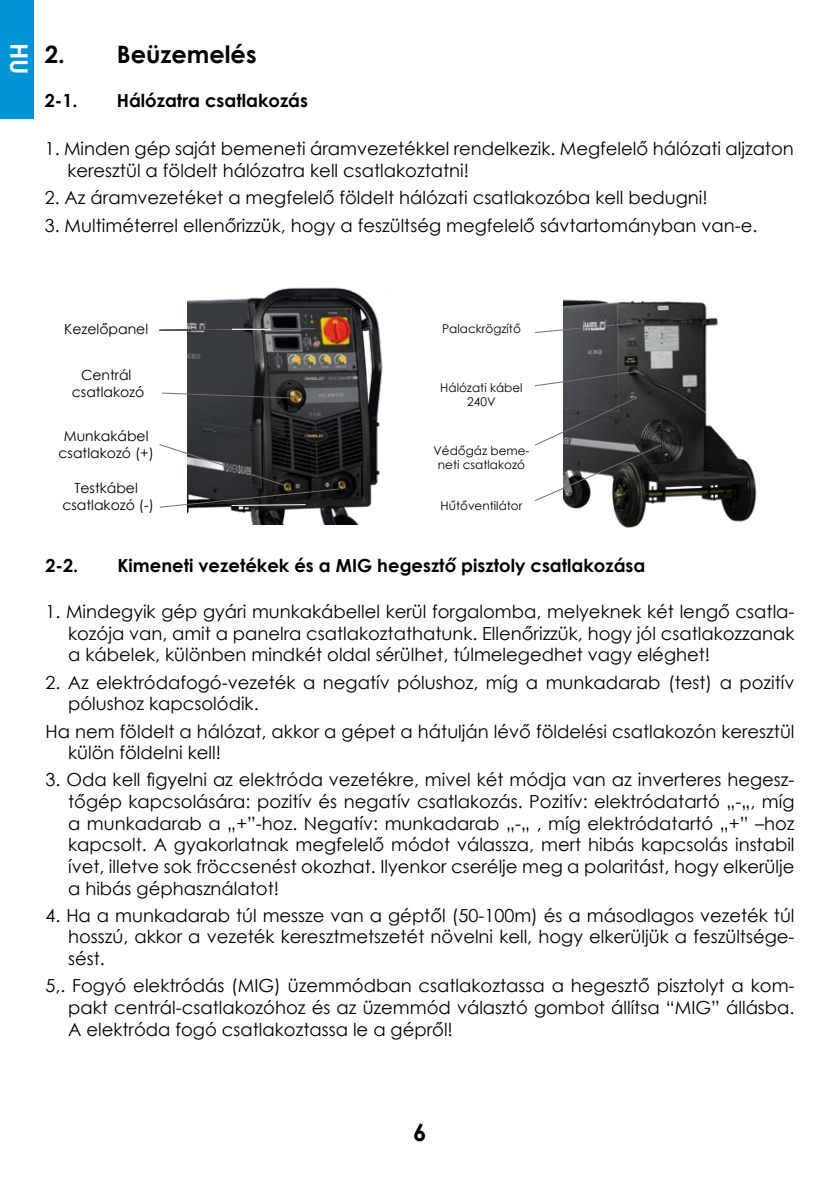
<style>
.page{position:relative;width:840px;height:1191px;background:#fff}
.page>*{position:absolute;margin:0;border:0;box-sizing:border-box;transform-origin:0 0}
.t1{font:700 24px "Century Gothic";color:#000}
.t2{font:700 24px "Century Gothic";color:#fff}
.t3{font:18px/21.6px "Century Gothic";color:#000;text-align:justify}
.t4{font:700 18px "Century Gothic";color:#000}
.t5{font:14px/16.8px "Century Gothic";color:#000;text-align:center}
.t6{font:12px/14.4px "Century Gothic";color:#000;text-align:center}
</style>
<div class="page">
<div style="left:0;top:0;width:34px;height:119px;background:#0094d5"></div>
<img style="left:187px;top:287px;width:196px;height:237px">
<img style="left:563px;top:299px;width:194px;height:229px">
<svg style="left:159px;top:328px;width:157px;height:3px"></svg>
<svg style="left:162px;top:392px;width:132px;height:7px"></svg>
<svg style="left:159px;top:443px;width:181px;height:65px"></svg>
<hr style="left:232px;top:329px;width:38px;height:1px;background:#fff">
<svg style="left:535px;top:322px;width:97px;height:11px"></svg>
<svg style="left:535px;top:370px;width:101px;height:17px"></svg>
<svg style="left:535px;top:398px;width:127px;height:104px"></svg>
<h1 class="t2" style="left:37px;top:43px;width:33px;rotate:90deg">HU</h1>
<h1 class="t1" style="left:45px;top:36px;width:213px">2. Beüzemelés</h1>
<p class="t4" style="left:45px;top:86px;width:34px">2-1.</p>
<p class="t4" style="left:117px;top:86px;width:193px">Hálózatra csatlakozás</p>
<p class="t3" style="left:67px;top:138px;width:727px;text-indent:-23px">1. Minden gép saját bemeneti áramvezetékkel rendelkezik. Megfelelő hálózati aljzaton keresztül a földelt hálózatra kell csatlakoztatni!</p>
<p class="t3" style="left:45px;top:187px;width:664px">2. Az áramvezetéket a megfelelő földelt hálózati csatlakozóba kell bedugni!</p>
<p class="t3" style="left:45px;top:214px;width:714px">3. Multiméterrel ellenőrizzük, hogy a feszültség megfelelő sávtartományban van-e.</p>
<p class="t5" style="left:64px;top:320px;width:85px">Kezelőpanel</p>
<p class="t5" style="left:72px;top:366px;width:74px">Centrál csatlakozó</p>
<p class="t5" style="left:59px;top:427px;width:97px">Munkakábel csatlakozó (+)</p>
<p class="t5" style="left:62px;top:479px;width:93px">Testkábel csatlakozó (-)</p>
<p class="t6" style="left:442px;top:321px;width:80px">Palackrögzítő</p>
<p class="t6" style="left:440px;top:380px;width:84px">Hálózati kábel<br>240V</p>
<p class="t6" style="left:433px;top:443px;width:98px">Védőgáz beme&shy;neti csatlakozó</p>
<p class="t6" style="left:440px;top:498px;width:83px">Hűtőventilátor</p>
<p class="t4" style="left:45px;top:551px;width:34px">2-2.</p>
<p class="t4" style="left:117px;top:551px;width:529px">Kimeneti vezetékek és a MIG hegesztő pisztoly csatlakozása</p>
<p class="t3" style="left:68px;top:600px;width:727px;text-indent:-23px">1. Mindegyik gép gyári munkakábellel kerül forgalomba, melyeknek két lengő csatla&shy;kozója van, amit a panelra csatlakoztathatunk. Ellenőrizzük, hogy jól csatlakozzanak a kábelek, különben mindkét oldal sérülhet, túlmelegedhet vagy eléghet!</p>
<p class="t3" style="left:68px;top:671px;width:727px;text-indent:-23px">2. Az elektródafogó-vezeték a negatív pólushoz, míg a munkadarab (test) a pozitív pólushoz kapcsolódik.</p>
<p class="t3" style="left:68px;top:720px;width:727px;text-indent:-23px">Ha nem földelt a hálózat, akkor a gépet a hátulján lévő földelési csatlakozón keresztül külön földelni kell!</p>
<p class="t3" style="left:68px;top:769px;width:727px;text-indent:-23px">3. Oda kell figyelni az elektróda vezetékre, mivel két módja van az inverteres hegesz&shy;tőgép kapcsolására: pozitív és negatív csatlakozás. Pozitív: elektródatartó „-„, míg a munkadarab a „+”-hoz. Negatív: munkadarab „-„ , míg elektródatartó „+” –hoz kapcsolt. A gyakorlatnak megfelelő módot válassza, mert hibás kapcsolás instabil ívet, illetve sok fröccsenést okozhat. Ilyenkor cserélje meg a polaritást, hogy elkerülje a hibás géphasználatot!</p>
<p class="t3" style="left:68px;top:904px;width:727px;text-indent:-23px">4. Ha a munkadarab túl messze van a géptől (50-100m) és a másodlagos vezeték túl hosszú, akkor a vezeték keresztmetszetét növelni kell, hogy elkerüljük a feszültsége&shy;sést.</p>
<p class="t3" style="left:68px;top:974px;width:727px;text-indent:-23px">5,. Fogyó elektródás (MIG) üzemmódban csatlakoztassa a hegesztő pisztolyt a kom&shy;pakt centrál-csatlakozóhoz és az üzemmód választó gombot állítsa “MIG” állásba.<br>A elektróda fogó csatlakoztassa le a gépről!</p>
<h1 class="t1" style="left:413px;top:1114px;width:15px">6</h1>
</div>
